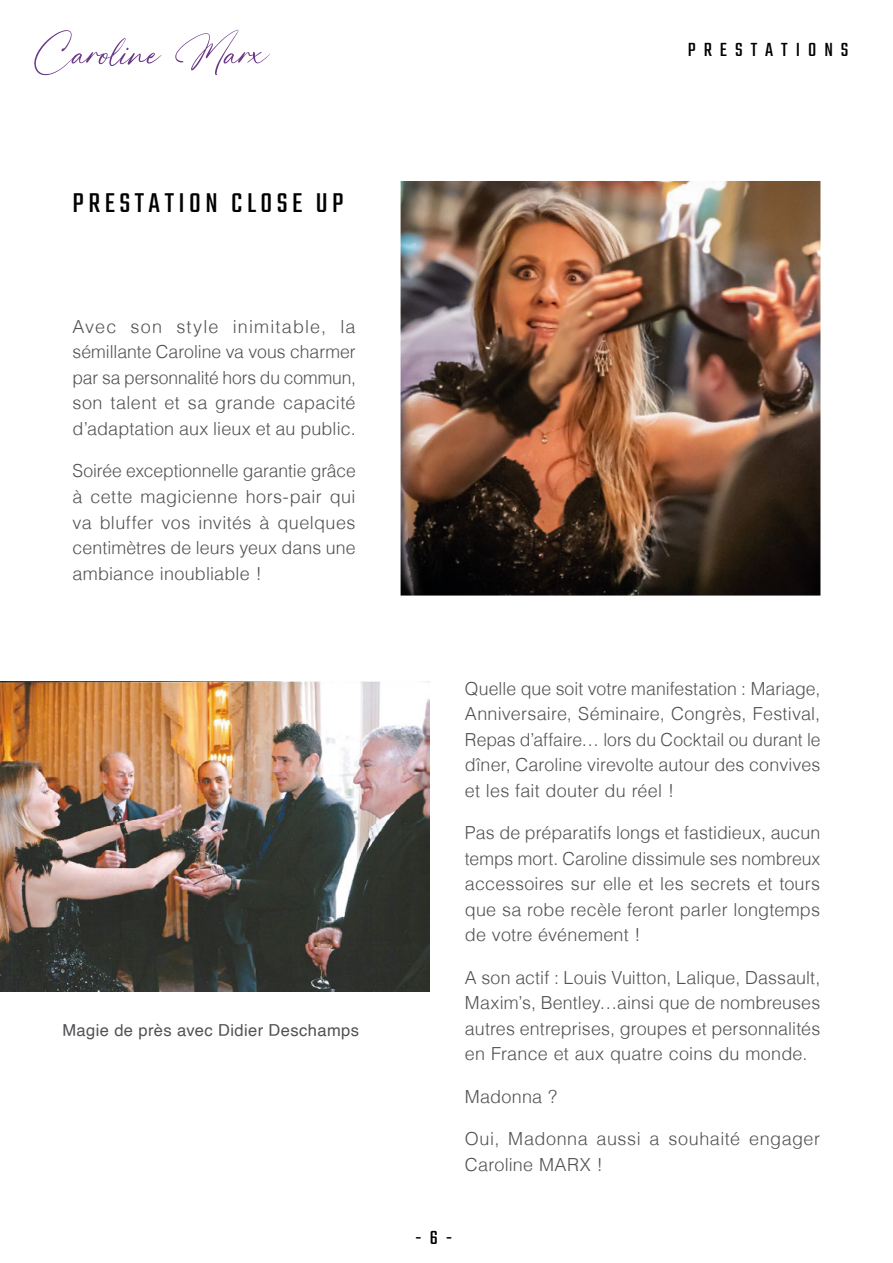
<style>
.page{position:relative;width:893px;height:1263px;background:#fff}
.page>*{position:absolute;margin:0;border:0;box-sizing:border-box;transform-origin:0 0}
.t1{font:56.25px "High Spirited";color:#6b3887}
.t2{font:30px "Teko";letter-spacing:.15em;color:#010101}
.t3{font:21px "Teko";letter-spacing:.38em;color:#010101}
.t4{font:300 18px/25.5px "Helvetica";letter-spacing:.01em;color:#515054;text-align:justify}
.t5{font:300 18px/25.5px "Helvetica";letter-spacing:.03em;color:#515054}
.t6{font:16.5px "Helvetica";letter-spacing:.025em;color:#515054}
</style>
<div class="page">
<img style="left:0;top:682px;width:429px;height:310px">
<img style="left:401px;top:181px;width:419px;height:414px">
<h1 class="t1" style="left:32px;top:23px;width:236px">Caroline Marx</h1>
<h2 class="t2" style="left:72px;top:187px;width:273px">PRESTATION CLOSE UP</h2>
<p class="t4" style="left:72px;top:314px;width:285px">Avec son style inimitable, la sémillante Caroline va vous charmer par sa personnalité hors du commun, son talent et sa grande capacité d’adaptation aux lieux et au public.</p>
<p class="t4" style="left:72px;top:458px;width:285px">Soirée exceptionnelle garantie grâce à cette magicienne hors-pair qui va bluffer vos invités à quelques centimètres de leurs yeux dans une ambiance inoubliable !</p>
<p class="t6" style="left:62px;top:1018px;width:298px">Magie de près avec Didier Deschamps</p>
<p class="t3" style="left:688px;top:38px;width:162px">PRESTATIONS</p>
<p class="t4" style="left:465px;top:675px;width:357px">Quelle que soit votre manifestation : Mariage, Anniversaire, Séminaire, Congrès, Festival, Repas d’affaire… lors du Cocktail ou durant le dîner, Caroline virevolte autour des convives et les fait douter du réel !</p>
<p class="t4" style="left:465px;top:820px;width:357px">Pas de préparatifs longs et fastidieux, aucun temps mort. Caroline dissimule ses nombreux accessoires sur elle et les secrets et tours que sa robe recèle feront parler longtemps de votre événement !</p>
<p class="t4" style="left:465px;top:964px;width:357px">A son actif : Louis Vuitton, Lalique, Dassault, Maxim’s, Bentley…ainsi que de nombreuses autres entreprises, groupes et personnalités en France et aux quatre coins du monde.</p>
<p class="t4" style="left:465px;top:1083px;width:94px">Madonna ?</p>
<p class="t5" style="left:465px;top:1126px;width:357px">Oui, Madonna aussi a souhaité engager<br>Caroline MARX !</p>
<p class="t3" style="left:415px;top:1225px;width:39px">-6-</p>
</div>
